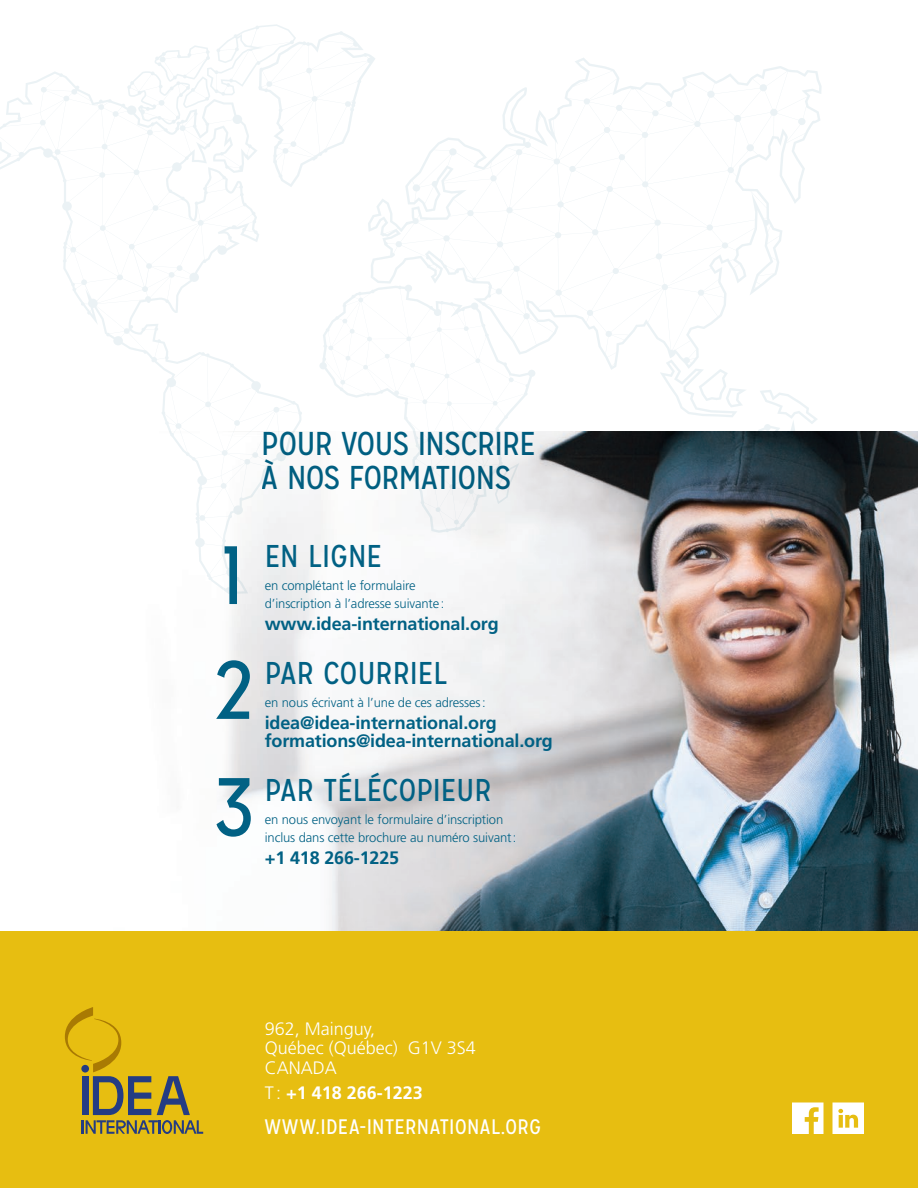
<style>
.page{position:relative;width:918px;height:1188px;background:#fff}
.page>*{position:absolute;margin:0;border:0;box-sizing:border-box;transform-origin:0 0}
.t1{font:82.5px/115.9px "Mission Gothic";color:#016184}
.t2{font:33px/34.5px "Mission Gothic";letter-spacing:-.015em;color:#016184}
.t3{font:31.5px "Mission Gothic";letter-spacing:.005em;color:#016184}
.t4{font:21px "Mission Gothic";letter-spacing:.02em;color:#fff}
.t5{font:700 18px/18px "Frutiger";letter-spacing:-.01em;color:#016184}
.t6{font:300 18px/19.5px "Frutiger";color:#fff}
.t7{font:700 18px "Frutiger";color:#fff}
.t8{font:300 13.05px/18px "Frutiger";letter-spacing:-.01em;color:#016184}
.s1{font-weight:300}
</style>
<div class="page">
<img style="left:0;top:431px;width:918px;height:501px">
<svg style="left:0;top:24px;width:822px;height:570px"></svg>
<div style="left:0;top:932px;width:918px;height:256px;background:#e7be11"></div>
<svg style="left:65px;top:1007px;width:138px;height:127px"></svg>
<svg style="left:833px;top:1103px;width:31px;height:31px"></svg>
<svg style="left:792px;top:1102px;width:32px;height:32px"></svg>
<h2 class="t2" style="left:262px;top:426px;width:276px">POUR VOUS INSCRIRE<br>À NOS FORMATIONS</h2>
<h1 class="t1" style="left:214px;top:518px;width:42px">1<br>2<br>3</h1>
<h3 class="t3" style="left:265px;top:537px;width:119px">EN LIGNE</h3>
<p class="t8" style="left:265px;top:576px;width:181px">en complétant le formulaire d’inscription à l’adresse suivante:</p>
<h3 class="t5" style="left:265px;top:615px;width:235px">www.idea-international.org</h3>
<h3 class="t3" style="left:265px;top:654px;width:184px">PAR COURRIEL</h3>
<p class="t8" style="left:265px;top:693px;width:222px">en nous écrivant à l’une de ces adresses:</p>
<h3 class="t5" style="left:265px;top:714px;width:290px">idea@idea-international.org formations@idea-international.org</h3>
<h3 class="t3" style="left:265px;top:771px;width:228px">PAR TÉLÉCOPIEUR</h3>
<p class="t8" style="left:265px;top:810px;width:253px">en nous envoyant le formulaire d’inscription inclus dans cette brochure au numéro suivant:</p>
<h3 class="t5" style="left:265px;top:849px;width:136px">+1 418 266-1225</h3>
<h3 class="t6" style="left:265px;top:1019px;width:213px">962, Mainguy,<br>Québec (Québec) G1V 3S4<br>CANADA</h3>
<h3 class="t7" style="left:265px;top:1083px;width:160px"><span class="s1">T:</span> +1 418 266-1223</h3>
<h3 class="t4" style="left:265px;top:1114px;width:278px">WWW.IDEA-INTERNATIONAL.ORG</h3>
</div>
